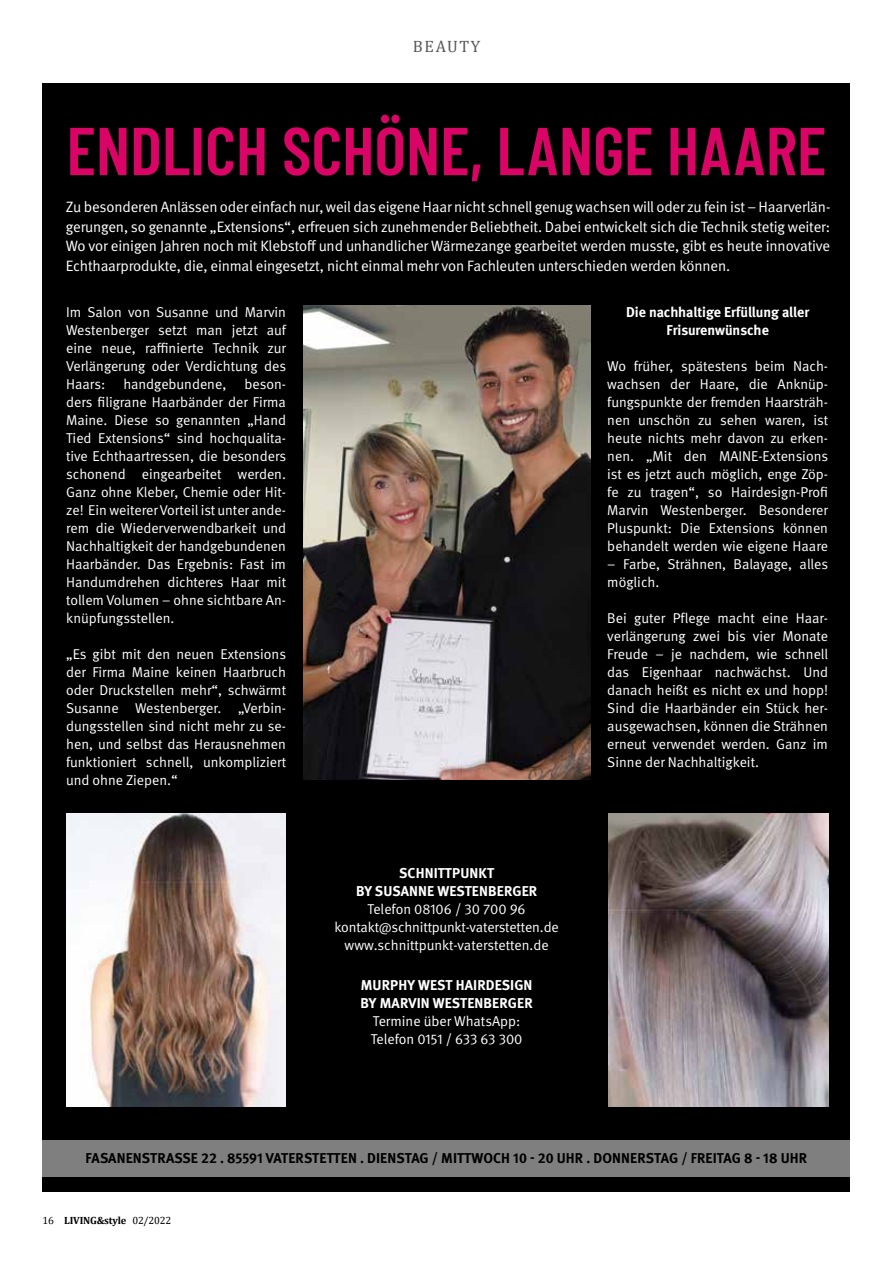
<style>
.page{position:relative;width:893px;height:1263px;background:#fff}
.page>*{position:absolute;margin:0;border:0;box-sizing:border-box;transform-origin:0 0}
.t1{font:600 67.5px "Barlow Condensed";color:#d90466}
.t2{font:16.5px "Cambria";letter-spacing:.1em;color:#575756}
.t3{font:15px/19.5px "DGUV Meta";letter-spacing:-.01em;color:#fff;text-align:justify}
.t4{font:14.25px/18px "DGUV Meta";color:#fff;text-align:justify}
.t5{font:700 14.25px/18px "DGUV Meta";letter-spacing:.01em;color:#fff;text-align:center}
.t6{font:700 14.25px "DGUV Meta";letter-spacing:.01em;color:#000}
.t7{font:700 10.5px "Cambria";letter-spacing:-.02em;color:#000}
.s1{font-weight:400}
</style>
<div class="page">
<div style="left:43px;top:84px;width:807px;height:1108px;background:#000"></div>
<div style="left:32px;top:1140px;width:835px;height:36px;background:#7f7f7f"></div>
<img style="left:303px;top:305px;width:287px;height:474px">
<img style="left:66px;top:813px;width:220px;height:294px">
<img style="left:608px;top:813px;width:220px;height:294px">
<p class="t2" style="left:413px;top:37px;width:69px">BEAUTY</p>
<h1 class="t1" style="left:67px;top:109px;width:761px">ENDLICH SCHÖNE, LANGE HAARE</h1>
<p class="t3" style="left:66px;top:198px;width:766px">Zu besonderen Anlässen oder einfach nur, weil das eigene Haar nicht schnell genug wachsen will oder zu fein ist – Haarverlän&shy;gerungen, so genannte „Extensions“, erfreuen sich zunehmender Beliebtheit. Dabei entwickelt sich die Technik stetig weiter:<br>Wo vor einigen Jahren noch mit Klebstoff und unhandlicher Wärmezange gearbeitet werden musste, gibt es heute innovative Echthaarprodukte, die, einmal eingesetzt, nicht einmal mehr von Fachleuten unterschieden werden können.</p>
<p class="t5" style="left:626px;top:303px;width:185px">Die nachhaltige Erfüllung aller<br>Frisurenwünsche</p>
<p class="t4" style="left:607px;top:357px;width:222px">Wo früher, spätestens beim Nach&shy;wachsen der Haare, die Anknüp&shy;fungspunkte der fremden Haarsträh&shy;nen unschön zu sehen waren, ist heute nichts mehr davon zu erken&shy;nen. „Mit den MAINE-Extensions ist es jetzt auch möglich, enge Zöp&shy;fe zu tragen“, so Hairdesign-Profi Marvin Westenberger. Besonderer Pluspunkt: Die Extensions können behandelt werden wie eigene Haare</p>
<p class="t4" style="left:607px;top:555px;width:222px">– Farbe, Strähnen, Balayage, alles möglich.</p>
<p class="t4" style="left:607px;top:609px;width:222px">Bei guter Pflege macht eine Haar&shy;verlängerung zwei bis vier Monate Freude – je nachdem, wie schnell das Eigenhaar nachwächst. Und danach heißt es nicht ex und hopp!<br>Sind die Haarbänder ein Stück her&shy;ausgewachsen, können die Strähnen erneut verwendet werden. Ganz im Sinne der Nachhaltigkeit.</p>
<p class="t4" style="left:66px;top:303px;width:221px">Im Salon von Susanne und Marvin Westenberger setzt man jetzt auf eine neue, raffinierte Technik zur Verlängerung oder Verdichtung des Haars:</p>
<p class="t4" style="left:66px;top:375px;width:221px;text-indent:178px">beson&shy;ders filigrane Haarbänder der Firma Maine. Diese so genannten „Hand Tied Extensions“ sind hochqualita&shy;tive Echthaartressen, die besonders schonend eingearbeitet werden.<br>Ganz ohne Kleber, Chemie oder Hit&shy;ze! Ein weiterer Vorteil ist unter ande&shy;rem die Wiederverwendbarkeit und Nachhaltigkeit der handgebundenen Haarbänder. Das Ergebnis: Fast im Handumdrehen dichteres Haar mit tollem Volumen – ohne sichtbare An&shy;knüpfungsstellen.</p>
<p class="t4" style="left:66px;top:645px;width:221px">„Es gibt mit den neuen Extensions der Firma Maine keinen Haarbruch oder Druckstellen mehr“, schwärmt Susanne Westenberger. „Verbin&shy;dungsstellen sind nicht mehr zu se&shy;hen, und selbst das Herausnehmen funktioniert schnell, unkompliziert und ohne Ziepen.“</p>
<p class="t4" style="left:123px;top:375px;width:104px">handgebundene,</p>
<p class="t5" style="left:356px;top:865px;width:183px">SCHNITTPUNKT<br>BY SUSANNE WESTENBERGER</p>
<p class="t4" style="left:334px;top:901px;width:226px;text-align:center">Telefon 08106 / 30 700 96 kontakt@schnittpunkt-vaterstetten.de www.schnittpunkt-vaterstetten.de</p>
<p class="t5" style="left:361px;top:976px;width:174px;text-align:left">MURPHY WEST HAIRDESIGN<br>BY MARVIN WESTENBERGER</p>
<p class="t4" style="left:371px;top:1012px;width:153px">Termine über WhatsApp:<br>Telefon 0151 / 633 63 300</p>
<p class="t6" style="left:85px;top:1149px;width:723px">FASANENSTRASSE 22 . 85591 VATERSTETTEN . DIENSTAG / MITTWOCH 10 - 20 UHR . DONNERSTAG / FREITAG 8 - 18 UHR</p>
<p class="t7" style="left:43px;top:1213px;width:130px"><span class="s1">16</span> LIVING&amp;style <span class="s1">02/2022</span></p>
</div>
